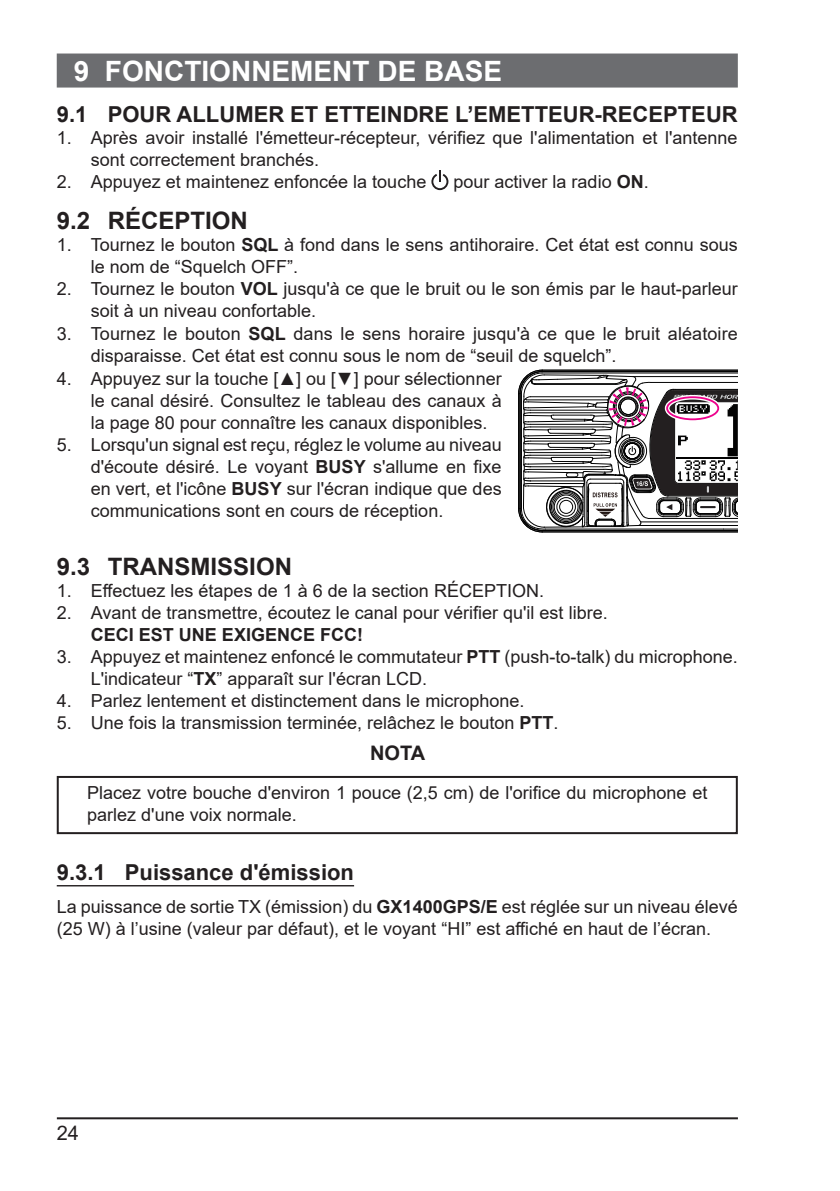
<style>
.page{position:relative;width:840px;height:1191px;background:#fff}
.page>*{position:absolute;margin:0;border:0;box-sizing:border-box;transform-origin:0 0}
.t1{font:700 28px "Arial";color:#fff}
.t2{font:700 24px "Arial";color:#231f20}
.t3{font:700 22px "Arial";color:#231f20}
.t4{font:700 20px "Arial";color:#231f20}
.t5{font:20px "Arial";color:#231f20}
.t6{font:18px/22px "Arial";color:#231f20}
.t7{font:700 18px "Arial";color:#231f20}
.s1{font-weight:700}
</style>
<div class="page">
<hr style="left:57px;top:1117px;width:680px;height:2px;background:#231f20">
<div style="left:57px;top:54px;width:680px;height:34px;background:#6c6d70"></div>
<hr style="left:57px;top:885px;width:297px;height:1px;background:#231f20">
<svg style="left:431px;top:170px;width:17px;height:20px"></svg>
<svg style="left:518px;top:369px;width:219px;height:164px"></svg>
<div style="left:608px;top:387px;width:39px;height:39px;border:7px dashed #ed028c;border-radius:50%"></div>
<div style="left:664px;top:395px;width:56px;height:26px;border:5px solid #fff;border-radius:50%"></div>
<div style="left:665px;top:396px;width:53px;height:24px;border:2px solid #ed028c;border-radius:50%"></div>
<div style="left:57px;top:776px;width:680px;height:58px;border:2px solid #231f20"></div>
<h1 class="t1" style="left:74px;top:51px;width:429px">9 FONCTIONNEMENT DE BASE</h1>
<p class="t3" style="left:57px;top:99px;width:682px">9.1 POUR ALLUMER ET ETTEINDRE L’EMETTEUR-RECEPTEUR</p>
<p class="t6" style="left:91px;top:127px;width:648px;text-indent:-34px">1. Après avoir installé l'émetteur-récepteur, vérifiez que l'alimentation et l'antenne sont correctement branchés.</p>
<p class="t6" style="left:57px;top:171px;width:371px">2. Appuyez et maintenez enfoncée la touche</p>
<p class="t6" style="left:453px;top:171px;width:197px">pour activer la radio <span class="s1">ON</span>.</p>
<h2 class="t2" style="left:57px;top:204px;width:193px">9.2 RÉCEPTION</h2>
<p class="t6" style="left:91px;top:234px;width:648px;text-indent:-34px">1. Tournez le bouton <span class="s1">SQL</span> à fond dans le sens antihoraire. Cet état est connu sous le nom de “Squelch OFF”.</p>
<p class="t6" style="left:91px;top:278px;width:648px;text-indent:-34px">2. Tournez le bouton <span class="s1">VOL</span> jusqu'à ce que le bruit ou le son émis par le haut-parleur soit à un niveau confortable.</p>
<p class="t6" style="left:91px;top:322px;width:648px;text-indent:-34px">3. Tournez le bouton <span class="s1">SQL</span> dans le sens horaire jusqu'à ce que le bruit aléatoire disparaisse. Cet état est connu sous le nom de “seuil de squelch”.</p>
<p class="t6" style="left:91px;top:368px;width:412px;text-align:justify;text-indent:-34px">4. Appuyez sur la touche [<span class="s1">▲</span>] ou [<span class="s1">▼</span>] pour sélectionner le canal désiré. Consultez le tableau des canaux à la page 80 pour connaître les canaux disponibles.</p>
<p class="t6" style="left:91px;top:434px;width:412px;text-align:justify;text-indent:-34px">5. Lorsqu'un signal est reçu, réglez le volume au niveau d'écoute désiré. Le voyant <span class="s1">BUSY</span> s'allume en fixe en vert, et l'icône <span class="s1">BUSY</span> sur l'écran indique que des communications sont en cours de réception.</p>
<h2 class="t2" style="left:57px;top:549px;width:237px">9.3 TRANSMISSION</h2>
<p class="t6" style="left:57px;top:579px;width:488px">1. Effectuez les étapes de 1 à 6 de la section RÉCEPTION.</p>
<p class="t6" style="left:57px;top:601px;width:552px">2. Avant de transmettre, écoutez le canal pour vérifier qu'il est libre.</p>
<p class="t7" style="left:91px;top:621px;width:274px">CECI EST UNE EXIGENCE FCC!</p>
<p class="t6" style="left:91px;top:645px;width:648px;text-indent:-34px">3. Appuyez et maintenez enfoncé le commutateur <span class="s1">PTT</span> (push-to-talk) du microphone.<br>L'indicateur “<span class="s1">TX</span>” apparaît sur l'écran LCD.</p>
<p class="t6" style="left:57px;top:689px;width:469px">4. Parlez lentement et distinctement dans le microphone.</p>
<p class="t6" style="left:57px;top:711px;width:503px">5. Une fois la transmission terminée, relâchez le bouton <span class="s1">PTT</span>.</p>
<p class="t4" style="left:370px;top:739px;width:57px">NOTA</p>
<p class="t6" style="left:87px;top:781px;width:621px">Placez votre bouche d'environ 1 pouce (2,5 cm) de l'orifice du microphone et parlez d'une voix normale.</p>
<p class="t3" style="left:57px;top:856px;width:299px">9.3.1 Puissance d'émission</p>
<p class="t6" style="left:57px;top:896px;width:682px">La puissance de sortie TX (émission) du <span class="s1">GX1400GPS/E</span> est réglée sur un niveau élevé (25 W) à l’usine (valeur par défaut), et le voyant “HI” est affiché en haut de l’écran.</p>
<p class="t5" style="left:57px;top:1119px;width:24px">24</p>
</div>
